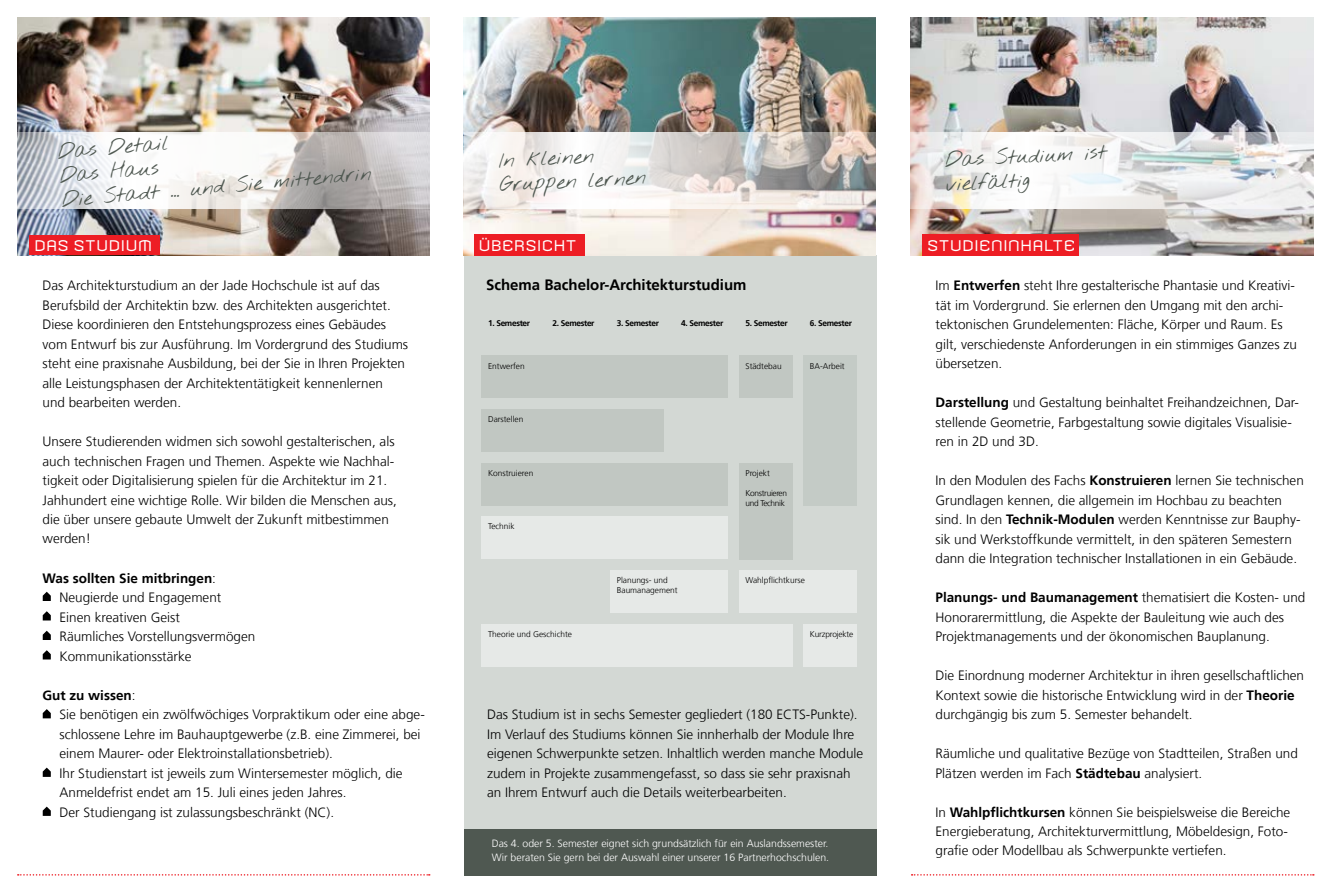
<style>
.page{position:relative;width:1331px;height:893px;background:#fff}
.page>*{position:absolute;margin:0;border:0;box-sizing:border-box;transform-origin:0 0}
.t1{font:21px/24px "Nothing You Could Do";color:#4f5851}
.t2{font:15px "Armada";letter-spacing:.005em;color:#fff}
.t3{font:700 15px "NDS Frutiger";color:#000}
.t4{font:300 13.5px/19.5px "NDS Frutiger";color:#000}
.t5{font:300 10.5px/13.5px "NDS Frutiger";color:#fff}
.t6{font:300 8.4px/10.1px "NDS Frutiger";color:#000}
.t7{font:700 8.4px "NDS Frutiger";letter-spacing:-.04em;color:#000}
.t8{font:300 8.4px/10.1px "NDS Frutiger";letter-spacing:-.04em;color:#000}
.t9{font:300 8.4px "NDS Frutiger";letter-spacing:-.02em;color:#000}
.s1{font-weight:700}
</style>
<div class="page">
<div style="left:465px;top:255px;width:412px;height:621px;background:#d3d8d4"></div>
<img style="left:910px;top:17px;width:404px;height:238px">
<img style="left:17px;top:17px;width:412px;height:238px">
<svg style="left:910px;top:132px;width:404px;height:76px"></svg>
<div style="left:30px;top:235px;width:130px;height:20px;background:#ed1d24"></div>
<div style="left:923px;top:234px;width:156px;height:21px;background:#ed1d24"></div>
<svg style="left:17px;top:132px;width:412px;height:76px"></svg>
<svg style="left:912px;top:874px;width:402px;height:2px"></svg>
<svg style="left:18px;top:874px;width:412px;height:2px"></svg>
<img style="left:463px;top:17px;width:413px;height:238px">
<div style="left:465px;top:829px;width:412px;height:47px;background:#4f5851"></div>
<svg style="left:42px;top:591px;width:9px;height:10px"></svg>
<svg style="left:42px;top:611px;width:9px;height:10px"></svg>
<svg style="left:42px;top:630px;width:9px;height:10px"></svg>
<svg style="left:42px;top:650px;width:9px;height:10px"></svg>
<svg style="left:42px;top:709px;width:9px;height:10px"></svg>
<svg style="left:42px;top:767px;width:9px;height:10px"></svg>
<svg style="left:42px;top:806px;width:9px;height:10px"></svg>
<svg style="left:464px;top:132px;width:412px;height:77px"></svg>
<div style="left:474px;top:234px;width:111px;height:21px;background:#ed1d24"></div>
<div style="left:481px;top:409px;width:183px;height:43px;background:#c1c7c2"></div>
<div style="left:481px;top:356px;width:247px;height:42px;background:#c1c7c2"></div>
<div style="left:739px;top:463px;width:53px;height:96px;background:#c1c7c2"></div>
<div style="left:481px;top:463px;width:247px;height:43px;background:#c1c7c2"></div>
<div style="left:610px;top:570px;width:118px;height:43px;background:#e6e9e7"></div>
<div style="left:481px;top:516px;width:247px;height:43px;background:#e6e9e7"></div>
<div style="left:739px;top:356px;width:53px;height:42px;background:#c1c7c2"></div>
<div style="left:481px;top:624px;width:311px;height:43px;background:#e6e9e7"></div>
<div style="left:739px;top:570px;width:118px;height:43px;background:#e6e9e7"></div>
<div style="left:803px;top:624px;width:54px;height:43px;background:#e6e9e7"></div>
<div style="left:803px;top:356px;width:54px;height:150px;background:#c4cbc6"></div>
<h1 class="t1" style="left:57px;top:141px;width:313px;rotate:-5deg">Das Detail<br>Das Haus<br>Die Stadt ... und Sie mittendrin</h1>
<p class="t2" style="left:34px;top:237px;width:120px">DAS STUDIUM</p>
<p class="t4" style="left:43px;top:276px;width:367px">Das Architekturstudium an der Jade Hochschule ist auf das Berufsbild der Architektin bzw. des Architekten ausgerichtet.<br>Diese koordinieren den Entstehungsprozess eines Gebäudes vom Entwurf bis zur Ausführung. Im Vordergrund des Studiums steht eine praxisnahe Ausbildung, bei der Sie in Ihren Projekten alle Leistungsphasen der Architektentätigkeit kennenlernen und bearbeiten werden.</p>
<p class="t4" style="left:43px;top:432px;width:356px">Unsere Studierenden widmen sich sowohl gestalterischen, als auch technischen Fragen und Themen. Aspekte wie Nachhal&shy;tigkeit oder Digitalisierung spielen für die Architektur im 21.<br>Jahhundert eine wichtige Rolle. Wir bilden die Menschen aus, die über unsere gebaute Umwelt der Zukunft mitbestimmen werden!</p>
<p class="t4" style="left:60px;top:568px;width:197px;text-indent:-17px"><span class="s1">Was sollten Sie mitbringen</span>:<br>Neugierde und Engagement<br>Einen kreativen Geist<br>Räumliches Vorstellungsvermögen<br>Kommunikationsstärke</p>
<p class="t4" style="left:60px;top:685px;width:367px;text-indent:-17px"><span class="s1">Gut zu wissen</span>:<br>Sie benötigen ein zwölfwöchiges Vorpraktikum oder eine abge&shy;schlossene Lehre im Bauhauptgewerbe (z.B. eine Zimmerei, bei einem Maurer- oder Elektroinstallationsbetrieb).<br>Ihr Studienstart ist jeweils zum Wintersemester möglich, die Anmeldefrist endet am 15. Juli eines jeden Jahres.<br>Der Studiengang ist zulassungsbeschränkt (NC).</p>
<h1 class="t1" style="left:498px;top:150px;width:148px;rotate:-3deg">In kleinen<br>Gruppen lernen</h1>
<p class="t2" style="left:478px;top:236px;width:100px">ÜBERSICHT</p>
<p class="t3" style="left:486px;top:276px;width:262px">Schema Bachelor-Architekturstudium</p>
<p class="t7" style="left:488px;top:318px;width:44px">1. Semester</p>
<p class="t6" style="left:488px;top:361px;width:38px">Entwerfen</p>
<p class="t6" style="left:488px;top:414px;width:37px">Darstellen</p>
<p class="t6" style="left:488px;top:468px;width:47px">Konstruieren</p>
<p class="t6" style="left:488px;top:522px;width:28px">Technik</p>
<p class="t7" style="left:552px;top:318px;width:44px">2. Semester</p>
<p class="t7" style="left:617px;top:318px;width:44px">3. Semester</p>
<p class="t7" style="left:681px;top:318px;width:44px">4. Semester</p>
<p class="t7" style="left:745px;top:318px;width:44px">5. Semester</p>
<p class="t7" style="left:810px;top:318px;width:44px">6. Semester</p>
<p class="t6" style="left:617px;top:575px;width:62px">Planungs- und<br>Baumanagement</p>
<p class="t6" style="left:745px;top:361px;width:38px">Städtebau</p>
<p class="t6" style="left:810px;top:361px;width:36px">BA-Arbeit</p>
<p class="t6" style="left:745px;top:468px;width:26px">Projekt</p>
<p class="t8" style="left:745px;top:488px;width:43px">Konstruieren und Technik</p>
<p class="t6" style="left:745px;top:575px;width:61px">Wahlpflichtkurse</p>
<p class="t6" style="left:488px;top:629px;width:85px">Theorie und Geschichte</p>
<p class="t9" style="left:810px;top:629px;width:45px">Kurzprojekte</p>
<p class="t4" style="left:487px;top:705px;width:378px">Das Studium ist in sechs Semester gegliedert (180 ECTS-Punkte).<br>Im Verlauf des Studiums können Sie innherhalb der Module Ihre eigenen Schwerpunkte setzen. Inhaltlich werden manche Module zudem in Projekte zusammengefasst, so dass sie sehr praxisnah an Ihrem Entwurf auch die Details weiterbearbeiten.</p>
<p class="t5" style="left:492px;top:837px;width:339px">Das 4. oder 5. Semester eignet sich grundsätzlich für ein Auslandssemester.<br>Wir beraten Sie gern bei der Auswahl einer unserer 16 Partnerhochschulen.</p>
<h1 class="t1" style="left:944px;top:149px;width:163px;rotate:-3deg">Das Studium ist vielfältig</h1>
<p class="t2" style="left:927px;top:236px;width:150px">STUDIENINHALTE</p>
<p class="t4" style="left:935px;top:276px;width:363px">Im <span class="s1">Entwerfen</span> steht Ihre gestalterische Phantasie und Kreativi&shy;tät im Vordergrund. Sie erlernen den Umgang mit den archi&shy;tektonischen Grundelementen: Fläche, Körper und Raum. Es gilt, verschiedenste Anforderungen in ein stimmiges Ganzes zu übersetzen.</p>
<p class="t4" style="left:935px;top:393px;width:365px"><span class="s1">Darstellung</span> und Gestaltung beinhaltet Freihandzeichnen, Dar&shy;stellende Geometrie, Farbgestaltung sowie digitales Visualisie&shy;ren in 2D und 3D.</p>
<p class="t4" style="left:935px;top:471px;width:370px">In den Modulen des Fachs <span class="s1">Konstruieren</span> lernen Sie technischen Grundlagen kennen, die allgemein im Hochbau zu beachten sind. In den <span class="s1">Technik-Modulen</span> werden Kenntnisse zur Bauphy&shy;sik und Werkstoffkunde vermittelt, in den späteren Semestern dann die Integration technischer Installationen in ein Gebäude.</p>
<p class="t4" style="left:935px;top:588px;width:371px"><span class="s1">Planungs- und Baumanagement</span> thematisiert die Kosten- und<br>Honorarermittlung, die Aspekte der Bauleitung wie auch des<br>Projektmanagements und der ökonomischen Bauplanung.</p>
<p class="t4" style="left:935px;top:666px;width:370px">Die Einordnung moderner Architektur in ihren gesellschaftlichen<br>Kontext sowie die historische Entwicklung wird in der <span class="s1">Theorie </span>durchgängig bis zum 5. Semester behandelt.</p>
<p class="t4" style="left:935px;top:744px;width:364px">Räumliche und qualitative Bezüge von Stadtteilen, Straßen und<br>Plätzen werden im Fach <span class="s1">Städtebau</span> analysiert.</p>
<p class="t4" style="left:935px;top:802px;width:356px">In <span class="s1">Wahlpflichtkursen</span> können Sie beispielsweise die Bereiche<br>Energieberatung, Architekturvermittlung, Möbeldesign, Foto&shy;grafie oder Modellbau als Schwerpunkte vertiefen.</p>
</div>
